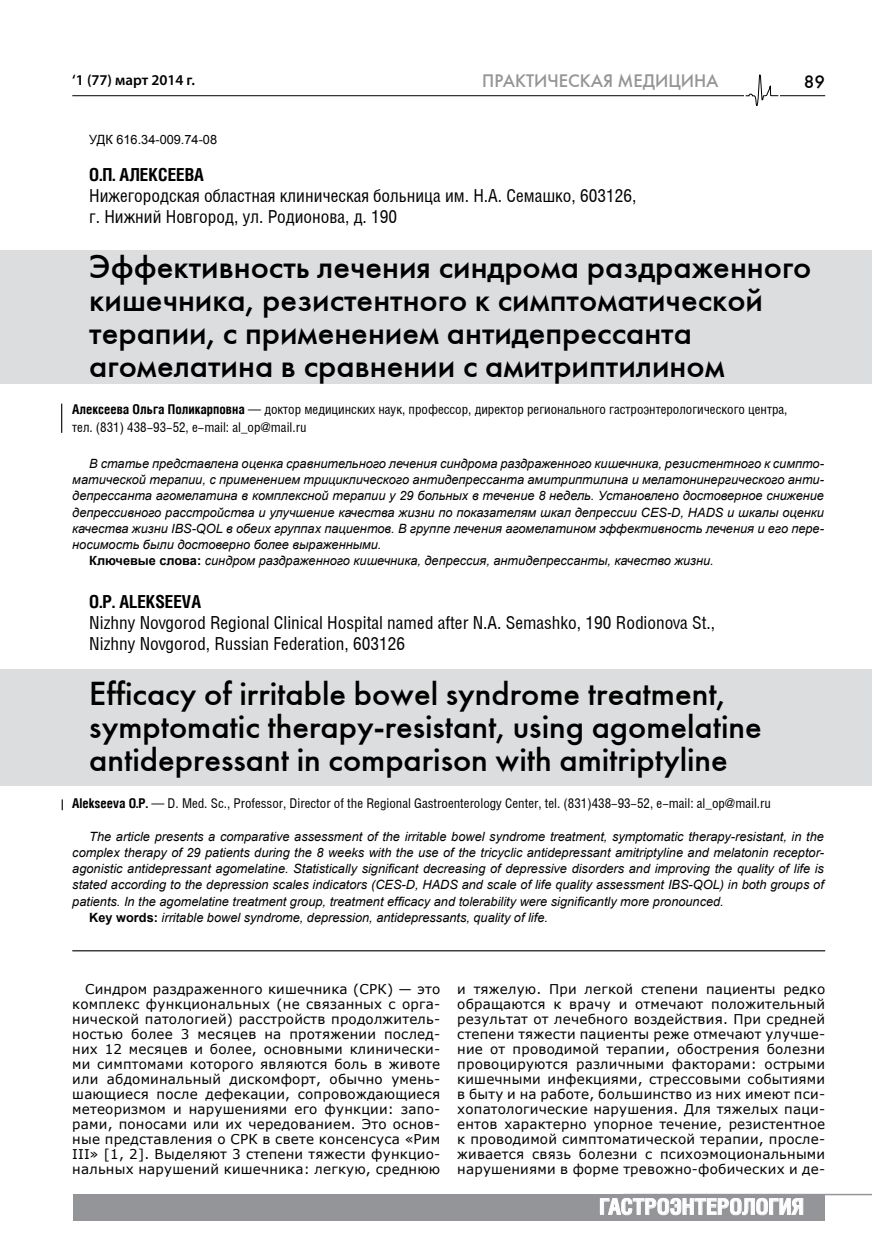
<style>
.page{position:relative;width:872px;height:1255px;background:#fff}
.page>*{position:absolute;margin:0;border:0;box-sizing:border-box;transform-origin:0 0}
.t1{font:33px/33px "Futuris C";color:#000}
.t2{font:700 21.75px "Helios Cond";color:#fff;scale:1.05 1}
.t3{font:18px/21px "Helios Cond";color:#000}
.t4{font:700 18px "Helios Cond";color:#000}
.t5{font:18px "Futuris C";color:#939598}
.t6{font:18px "Futuris C";color:#000}
.t7{font:600 15px "Myriad Pro";color:#000}
.t8{font:13.5px/15px "Verdana";letter-spacing:.015em;color:#000;text-align:justify}
.t9{font:13.5px/18px "Helios Cond";color:#000}
.t10{font:italic 12.75px "Arial";color:#000}
.t11{font:12.75px "Arial";color:#000}
.s1{font-weight:700}
.s2{font-weight:700;font-style:normal}
</style>
<div class="page">
<hr style="left:72px;top:95px;width:753px;height:1px;background:#000">
<div style="left:74px;top:1193px;width:751px;height:27px;background:#939598"></div>
<svg style="left:600px;top:1198px;width:203px;height:16px"></svg>
<hr style="left:623px;top:1193px;width:249px;height:2px;background:#939598">
<div style="left:744px;top:73px;width:35px;height:33px;background:#fff"></div>
<svg style="left:745px;top:74px;width:34px;height:32px"></svg>
<div style="left:1px;top:669px;width:871px;height:117px;background:#dcddde"></div>
<div style="left:0;top:250px;width:872px;height:133px;background:#dcddde"></div>
<hr style="left:61px;top:403px;width:1px;height:30px;background:#000">
<hr style="left:72px;top:950px;width:753px;height:1px;background:#000">
<p class="t7" style="left:72px;top:71px;width:124px">‘1 (77) март 2014 г.</p>
<h3 class="t5" style="left:482px;top:69px;width:238px">ПРАКТИЧЕСКАЯ МЕДИЦИНА</h3>
<h3 class="t6" style="left:804px;top:71px;width:23px">89</h3>
<p class="t11" style="left:89px;top:131px;width:129px">УДК 616.34-009.74-08</p>
<h3 class="t4" style="left:89px;top:164px;width:116px">О.П. АЛЕКСЕЕВА</h3>
<h3 class="t3" style="left:89px;top:185px;width:548px">Нижегородская областная клиническая больница им. Н.А. Семашко, 603126, г. Нижний Новгород, ул. Родионова, д. 190</h3>
<h1 class="t1" style="left:89px;top:250px;width:723px">Эффективность лечения синдрома раздраженного кишечника, резистентного к симптоматической терапии, с применением антидепрессанта агомелатина в сравнении с амитриптилином</h1>
<p class="t9" style="left:72px;top:400px;width:716px"><span class="s1">Алексеева Ольга Поликарповна</span> — доктор медицинских наук, профессор, директор регионального гастроэнтерологического центра, тел. (831) 438-93-52, e-mail: al_op@mail.ru</p>
<p class="t10" style="left:89px;top:455px;width:736px">В статье представлена оценка сравнительного лечения синдрома раздраженного кишечника, резистентного к симпто-</p>
<p class="t10" style="left:72px;top:471px;width:753px">матической терапии, с применением трициклического антидепрессанта амитриптилина и мелатонинергического анти-</p>
<p class="t10" style="left:72px;top:487px;width:753px">депрессанта агомелатина в комплексной терапии у 29 больных в течение 8 недель. Установлено достоверное снижение</p>
<p class="t10" style="left:72px;top:504px;width:753px">депрессивного расстройства и улучшение качества жизни по показателям шкал депрессии CES-D, HADS и шкалы оценки</p>
<p class="t10" style="left:72px;top:520px;width:753px">качества жизни IBS-QOL в обеих группах пациентов. В группе лечения агомелатином эффективность лечения и его пере-</p>
<p class="t10" style="left:72px;top:536px;width:311px">носимость были достоверно более выраженными.</p>
<p class="t10" style="left:89px;top:552px;width:626px"><span class="s2">Ключевые слова:</span> синдром раздраженного кишечника, депрессия, антидепрессанты, качество жизни.</p>
<h3 class="t4" style="left:89px;top:590px;width:113px">O.P. ALEKSEEVA</h3>
<h3 class="t3" style="left:89px;top:612px;width:627px">Nizhny Novgorod Regional Clinical Hospital named after N.A. Semashko, 190 Rodionova St.,<br>Nizhny Novgorod, Russian Federation, 603126</h3>
<h1 class="t1" style="left:89px;top:676px;width:674px">Efficacy of irritable bowel syndrome treatment, symptomatic therapy-resistant, using agomelatine antidepressant in comparison with amitriptyline</h1>
<p class="t9" style="left:72px;top:794px;width:700px"><span class="s1">Alekseeva O.P.</span> — D. Med. Sc., Professor, Director of the Regional Gastroenterology Center, tel. (831)438-93-52, e-mail: al_op@mail.ru</p>
<p class="t10" style="left:89px;top:828px;width:736px">The article presents a comparative assessment of the irritable bowel syndrome treatment, symptomatic therapy-resistant, in the</p>
<p class="t10" style="left:72px;top:844px;width:753px">complex therapy of 29 patients during the 8 weeks with the use of the tricyclic antidepressant amitriptyline and melatonin receptor-</p>
<p class="t10" style="left:72px;top:860px;width:753px">agonistic antidepressant agomelatine. Statistically significant decreasing of depressive disorders and improving the quality of life is</p>
<p class="t10" style="left:72px;top:876px;width:753px">stated according to the depression scales indicators (CES-D, HADS and scale of life quality assessment IBS-QOL) in both groups of</p>
<p class="t10" style="left:72px;top:892px;width:653px">patients. In the agomelatine treatment group, treatment efficacy and tolerability were significantly more pronounced.</p>
<p class="t10" style="left:89px;top:909px;width:460px"><span class="s2">Key words:</span> irritable bowel syndrome, depression, antidepressants, quality of life.</p>
<p class="t8" style="left:72px;top:981px;width:369px;text-indent:13px">Синдром раздраженного кишечника (СРК) — это комплекс функциональных (не связанных с орга&shy;нической патологией) расстройств продолжитель&shy;ностью более 3 месяцев на протяжении послед&shy;них 12 месяцев и более, основными клинически&shy;ми симптомами которого являются боль в животе или абдоминальный дискомфорт, обычно умень&shy;шающиеся после дефекации, сопровождающиеся метеоризмом и нарушениями его функции: запо&shy;рами, поносами или их чередованием. Это основ&shy;ные представления о СРК в свете консенсуса «Рим III» [1, 2]. Выделяют 3 степени тяжести функцио&shy;нальных нарушений кишечника: легкую, среднюю</p>
<p class="t8" style="left:457px;top:981px;width:369px">и тяжелую. При легкой степени пациенты редко обращаются к врачу и отмечают положительный результат от лечебного воздействия. При средней степени тяжести пациенты реже отмечают улучше&shy;ние от проводимой терапии, обострения болезни провоцируются различными факторами: острыми кишечными инфекциями, стрессовыми событиями в быту и на работе, большинство из них имеют пси&shy;хопатологические нарушения. Для тяжелых паци&shy;ентов характерно упорное течение, резистентное к проводимой симптоматической терапии, просле&shy;живается связь болезни с психоэмоциональными нарушениями в форме тревожно-фобических и де-</p>
<h2 class="t2" style="left:599px;top:1193px;width:196px">Гастроэнтерология</h2>
</div>
